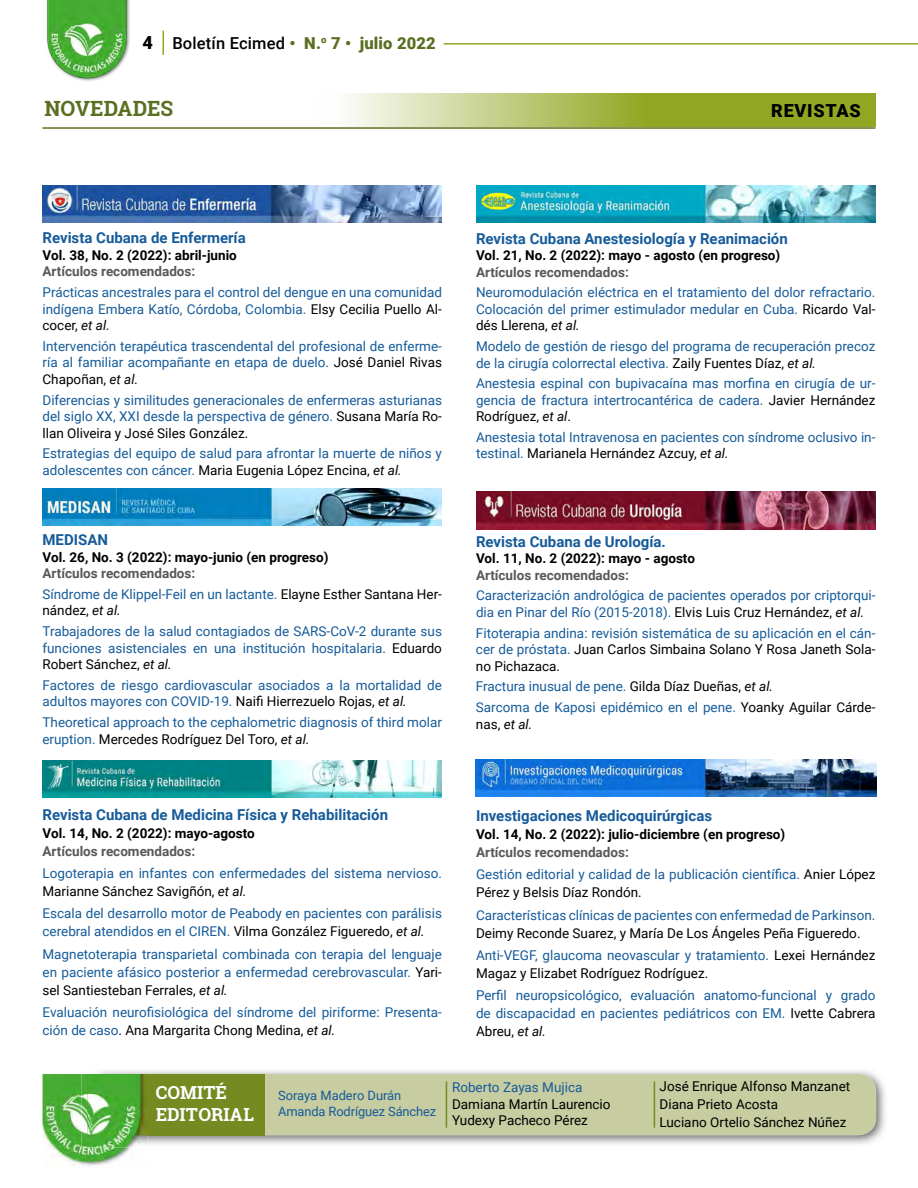
<style>
.page{position:relative;width:918px;height:1188px;background:#fff}
.page>*{position:absolute;margin:0;border:0;box-sizing:border-box;transform-origin:0 0}
.t1{font:700 21px "Roboto Slab";color:#5b6f22}
.t2{font:700 18px/21.6px "Roboto Slab";color:#fff}
.t3{font:900 18px "Roboto";letter-spacing:.04em;color:#000}
.t4{font:900 16.5px "Roboto";letter-spacing:.01em;color:#5b6f22}
.t5{font:700 15px "Roboto";color:#165b9a}
.t6{font:13.5px/16.5px "Roboto";color:#165b9a}
.t7{font:13.5px/18px "Roboto";color:#000}
.t8{font:700 13.5px "Roboto";color:#000}
.t9{font:700 13.5px "Roboto";color:#58585a}
.t10{font:italic 13.5px "Roboto";color:#000}
.t11{font:12.9px/15.5px "Roboto";letter-spacing:-.01em;color:#165b9a}
.s1{font-weight:500;color:#000}
.s2{color:#000}
.s3{font-style:italic;color:#000}
.s4{font-weight:700;color:#58585a}
.s5{font-style:normal}
.s6{color:#165b9a}
</style>
<div class="page">
<hr style="left:444px;top:43px;width:474px;height:2px;background:#91a723">
<img style="left:46px;top:0;width:84px;height:81px">
<svg style="left:163px;top:31px;width:1px;height:24px"></svg>
<svg style="left:346px;top:94px;width:529px;height:33px;background:#aebe5e"></svg>
<hr style="left:43px;top:127px;width:832px;height:2px;background:#5b6f22">
<img style="left:43px;top:185px;width:399px;height:38px">
<img style="left:43px;top:488px;width:399px;height:38px">
<img style="left:43px;top:760px;width:399px;height:38px">
<img style="left:476px;top:185px;width:399px;height:38px">
<img style="left:476px;top:492px;width:399px;height:37px">
<img style="left:475px;top:759px;width:401px;height:38px">
<img style="left:98px;top:1070px;width:788px;height:75px">
<div style="left:88px;top:1074px;width:788px;height:61px;background:#c7cca1;border-radius:18px"></div>
<hr style="left:446px;top:1081px;width:1px;height:47px;background:#758a21">
<hr style="left:654px;top:1081px;width:1px;height:47px;background:#758a21">
<div style="left:88px;top:1074px;width:177px;height:61px;background:#758a21"></div>
<img style="left:43px;top:1074px;width:88px;height:94px">
<img style="left:82px;top:1074px;width:66px;height:73px">
<img style="left:88px;top:1074px;width:60px;height:61px">
<h2 class="t3" style="left:142px;top:30px;width:12px">4</h2>
<p class="t4" style="left:172px;top:31px;width:265px"><span class="s1">Boletín Ecimed</span> • N.<sup>o</sup> 7 • julio 2022</p>
<h1 class="t1" style="left:44px;top:94px;width:130px">NOVEDADES</h1>
<h2 class="t3" style="left:771px;top:98px;width:91px">REVISTAS</h2>
<p class="t5" style="left:43px;top:228px;width:205px">Revista Cubana de Enfermería</p>
<p class="t8" style="left:43px;top:246px;width:196px">Vol. 38, No. 2 (2022): abril-junio</p>
<p class="t9" style="left:43px;top:262px;width:154px">Artículos recomendados:</p>
<p class="t6" style="left:43px;top:284px;width:401px;text-align:justify">Prácticas ancestrales para el control del dengue en una comunidad indígena Embera Katío, Córdoba, Colombia. <span class="s2">Elsy Cecilia Puello Al&shy;cocer,</span> <span class="s3">et al.</span></p>
<p class="t6" style="left:43px;top:337px;width:401px;text-align:justify">Intervención terapéutica trascendental del profesional de enferme&shy;ría al familiar acompañante en etapa de duelo. <span class="s2">José Daniel Rivas Chapoñan,</span> <span class="s3">et al.</span></p>
<p class="t6" style="left:43px;top:391px;width:401px;text-align:justify">Diferencias y similitudes generacionales de enfermeras asturianas del siglo XX, XXI desde la perspectiva de género. <span class="s2">Susana María Ro&shy;llan Oliveira y José Siles González.</span></p>
<p class="t6" style="left:43px;top:445px;width:401px">Estrategias del equipo de salud para afrontar la muerte de niños y adolescentes con cáncer. <span class="s2">Maria Eugenia López Encina,</span> <span class="s3">et al.</span></p>
<p class="t5" style="left:43px;top:529px;width:67px">MEDISAN</p>
<p class="t8" style="left:43px;top:547px;width:287px">Vol. 26, No. 3 (2022): mayo-junio (en progreso)</p>
<p class="t6" style="left:43px;top:563px;width:401px;line-height:20.7px"><span class="s4">Artículos recomendados:<br></span>Síndrome de Klippel-Feil en un lactante. <span class="s2">Elayne Esther Santana Her-</span></p>
<p class="t6" style="left:43px;top:600px;width:401px;line-height:20.7px"><span class="s2">nández,</span> <span class="s3">et al.<br></span>Trabajadores de la salud contagiados de SARS-CoV-2 durante sus</p>
<p class="t6" style="left:43px;top:639px;width:401px">funciones asistenciales en una institución hospitalaria. <span class="s2">Eduardo<br>Robert Sánchez,</span> <span class="s3">et al.</span></p>
<p class="t6" style="left:43px;top:676px;width:401px">Factores de riesgo cardiovascular asociados a la mortalidad de adultos mayores con COVID-19. <span class="s2">Naifi Hierrezuelo Rojas,</span> <span class="s3">et al.</span></p>
<p class="t6" style="left:43px;top:714px;width:401px">Theoretical approach to the cephalometric diagnosis of third molar eruption. <span class="s2">Mercedes Rodríguez Del Toro,</span> <span class="s3">et al.</span></p>
<p class="t5" style="left:476px;top:228px;width:313px">Revista Cubana Anestesiología y Reanimación</p>
<p class="t8" style="left:476px;top:246px;width:306px">Vol. 21, No. 2 (2022): mayo - agosto (en progreso)</p>
<p class="t9" style="left:476px;top:262px;width:154px">Artículos recomendados:</p>
<p class="t6" style="left:476px;top:284px;width:401px;text-align:justify">Neuromodulación eléctrica en el tratamiento del dolor refractario.<br>Colocación del primer estimulador medular en Cuba. <span class="s2">Ricardo Val&shy;dés Llerena,</span> <span class="s3">et al.</span></p>
<p class="t6" style="left:476px;top:337px;width:401px">Modelo de gestión de riesgo del programa de recuperación precoz de la cirugía colorrectal electiva. <span class="s2">Zaily Fuentes Díaz,</span> <span class="s3">et al.</span></p>
<p class="t6" style="left:476px;top:375px;width:401px;text-align:justify">Anestesia espinal con bupivacaína mas morfina en cirugía de ur&shy;gencia de fractura intertrocantérica de cadera. <span class="s2">Javier Hernández Rodríguez,</span> <span class="s3">et al</span><span class="s2">.</span></p>
<p class="t6" style="left:476px;top:428px;width:401px">Anestesia total Intravenosa en pacientes con síndrome oclusivo in&shy;testinal. <span class="s2">Marianela Hernández Azcuy,</span> <span class="s3">et al.</span></p>
<p class="t5" style="left:476px;top:531px;width:191px">Revista Cubana de Urología.</p>
<p class="t8" style="left:476px;top:549px;width:220px">Vol. 11, No. 2 (2022): mayo - agosto</p>
<p class="t9" style="left:476px;top:565px;width:154px">Artículos recomendados:</p>
<p class="t6" style="left:476px;top:587px;width:401px">Caracterización andrológica de pacientes operados por criptorqui&shy;dia en Pinar del Río (2015-2018). <span class="s2">Elvis Luis Cruz Hernández,</span> <span class="s3">et al.</span></p>
<p class="t6" style="left:476px;top:624px;width:401px;text-align:justify">Fitoterapia andina: revisión sistemática de su aplicación en el cán&shy;cer de próstata. <span class="s2">Juan Carlos Simbaina Solano Y Rosa Janeth Sola&shy;no Pichazaca.</span></p>
<p class="t6" style="left:476px;top:676px;width:401px;line-height:20.7px">Fractura inusual de pene. <span class="s2">Gilda Díaz Dueñas,</span> <span class="s3">et al.<br></span>Sarcoma de Kaposi epidémico en el pene. <span class="s2">Yoanky Aguilar Cárde-</span></p>
<p class="t10" style="left:476px;top:714px;width:58px"><span class="s5">nas,</span> et al.</p>
<p class="t5" style="left:43px;top:804px;width:347px">Revista Cubana de Medicina Física y Rehabilitación</p>
<p class="t8" style="left:43px;top:824px;width:214px">Vol. 14, No. 2 (2022): mayo-agosto</p>
<p class="t9" style="left:43px;top:842px;width:154px">Artículos recomendados:</p>
<p class="t6" style="left:43px;top:864px;width:401px;line-height:18px">Logoterapia en infantes con enfermedades del sistema nervioso.<br><span class="s2">Marianne Sánchez Savigñón,</span> <span class="s3">et al.</span></p>
<p class="t6" style="left:43px;top:904px;width:401px;line-height:18px">Escala del desarrollo motor de Peabody en pacientes con parálisis cerebral atendidos en el CIREN. <span class="s2">Vilma González Figueredo,</span> <span class="s3">et al.</span></p>
<p class="t6" style="left:43px;top:944px;width:401px;line-height:18px;text-align:justify">Magnetoterapia transparietal combinada con terapia del lenguaje en paciente afásico posterior a enfermedad cerebrovascular. <span class="s2">Yari&shy;sel Santiesteban Ferrales,</span> <span class="s3">et al.</span></p>
<p class="t6" style="left:43px;top:1002px;width:401px;line-height:18px">Evaluación neurofisiológica del síndrome del piriforme: Presenta&shy;ción de caso<span class="s2">. Ana Margarita Chong Medina,</span> <span class="s3">et al.</span></p>
<p class="t5" style="left:476px;top:805px;width:238px">Investigaciones Medicoquirúrgicas</p>
<p class="t8" style="left:476px;top:825px;width:311px">Vol. 14, No. 2 (2022): julio-diciembre (en progreso)</p>
<p class="t6" style="left:476px;top:841px;width:401px;line-height:22.2px"><span class="s4">Artículos recomendados:<br></span>Gestión editorial y calidad de la publicación científica. <span class="s2">Anier López</span></p>
<p class="t7" style="left:476px;top:883px;width:167px">Pérez y Belsis Díaz Rondón.</p>
<p class="t6" style="left:476px;top:906px;width:401px">Características clínicas de pacientes con enfermedad de Parkinson.</p>
<p class="t7" style="left:476px;top:921px;width:401px;line-height:22.2px">Deimy Reconde Suarez, y María De Los Ángeles Peña Figueredo.<br><span class="s6">Anti-VEGF, glaucoma neovascular y tratamiento.</span> Lexei Hernández</p>
<p class="t7" style="left:476px;top:964px;width:234px">Magaz y Elizabet Rodríguez Rodríguez.</p>
<p class="t6" style="left:476px;top:986px;width:401px;line-height:18px;text-align:justify">Perfil neuropsicológico, evaluación anatomo-funcional y grado de discapacidad en pacientes pediátricos con EM. <span class="s2">Ivette Cabrera Abreu,</span> <span class="s3">et al.</span></p>
<h2 class="t2" style="left:156px;top:1082px;width:100px">COMITÉ<br>EDITORIAL</h2>
<p class="t11" style="left:278px;top:1087px;width:160px">Soraya Madero Durán<br>Amanda Rodríguez Sánchez</p>
<p class="t6" style="left:452px;top:1079px;width:132px">Roberto Zayas Mujica</p>
<p class="t7" style="left:452px;top:1095px;width:160px;line-height:16.5px">Damiana Martín Laurencio<br>Yudexy Pacheco Pérez</p>
<p class="t7" style="left:660px;top:1077px;width:192px">José Enrique Alfonso Manzanet<br>Diana Prieto Acosta<br>Luciano Ortelio Sánchez Núñez</p>
</div>
